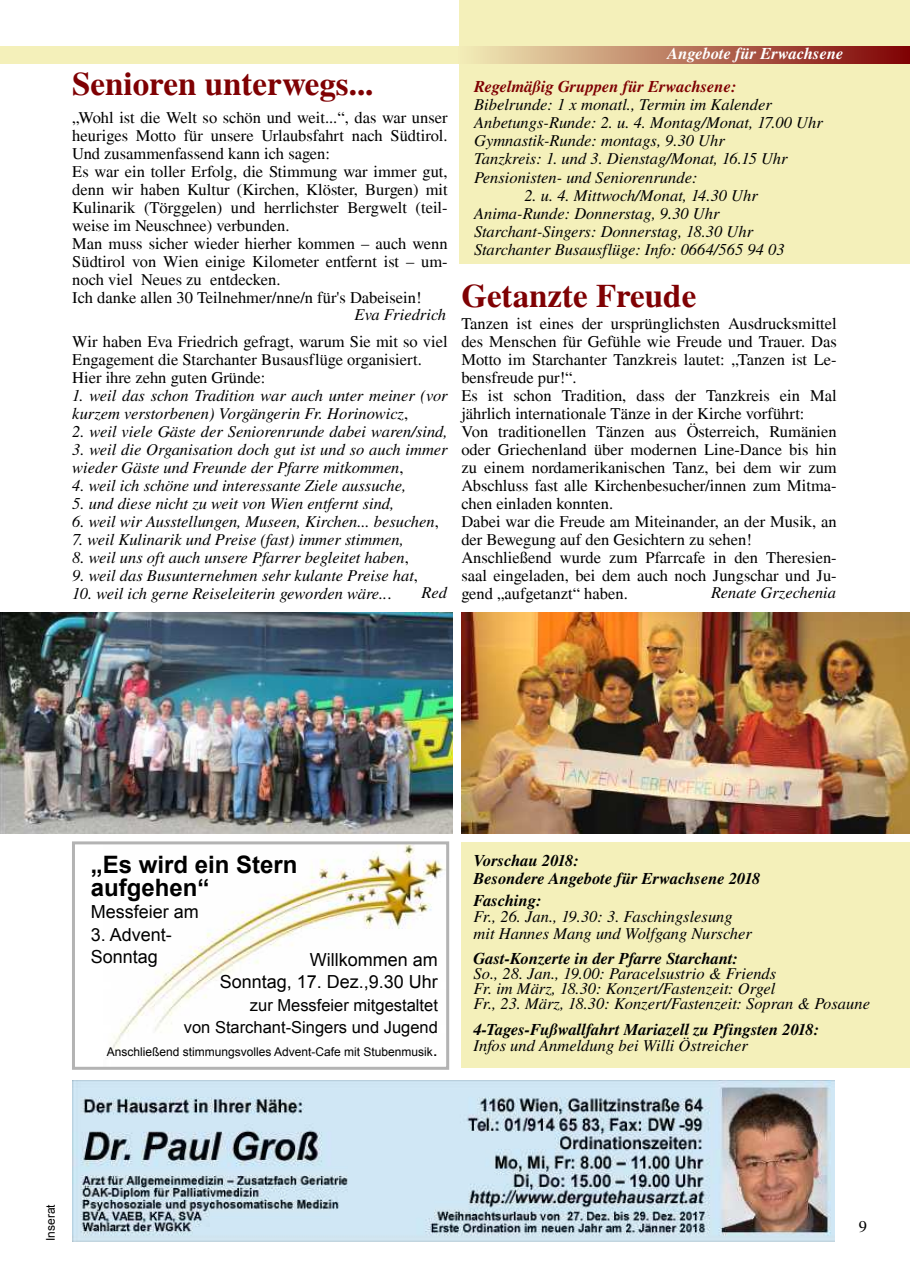
<style>
.page{position:relative;width:910px;height:1280px;background:#fff}
.page>*{position:absolute;margin:0;border:0;box-sizing:border-box;transform-origin:0 0}
.t1{font:500 33px "Nimbus Roman No 9 L";color:#7f0103}
.t2{font:700 24px/22.5px "Arial";color:#000}
.t3{font:18px/22.5px "Arial";color:#000}
.t4{font:16.5px/18px "Nimbus Roman No 9 L";color:#000}
.t5{font:italic 16.5px/18px "Nimbus Rom No 9 L";color:#000}
.t6{font:italic 500 16.5px/18px "Nimbus Rom No 9 L";color:#000}
.t7{font:16.5px/22.5px "Arial";color:#000;text-align:right}
.t8{font:italic 500 16.5px "Nimbus Rom No 9 L";color:#7f0103}
.t9{font:italic 500 16.5px "Nimbus Rom No 9 L";color:#fff}
.t10{font:12px "Arial";color:#000}
.s1{font-family:"Nimbus Roman No 9 L";font-style:normal}
.s2{font-size:18px}
</style>
<div class="page">
<img style="left:72px;top:1080px;width:762px;height:162px">
<img style="left:0;top:612px;width:453px;height:221px">
<div style="left:459px;top:0;width:451px;height:264px;background:#f4f0ba"></div>
<div style="left:461px;top:842px;width:449px;height:225px;background:#f4f0ba"></div>
<img style="left:110px;top:845px;width:335px;height:208px">
<div style="left:72px;top:841px;width:377px;height:229px;border:3px solid #b3b3b3"></div>
<img style="left:461px;top:612px;width:449px;height:221px">
<svg style="left:0;top:47px;width:910px;height:17px;background:#d6b48c"></svg>
<p class="t9" style="left:668px;top:48px;width:177px">Angebote für Erwachsene</p>
<h1 class="t1" style="left:72px;top:69px;width:303px">Senioren unterwegs...</h1>
<p class="t4" style="left:72px;top:109px;width:377px">„Wohl ist die Welt so schön und weit...“, das war unser heuriges Motto für unsere Urlaubsfahrt nach Südtirol.<br>Und zusammenfassend kann ich sagen:<br>Es war ein toller Erfolg, die Stimmung war immer gut, denn wir haben Kultur (Kirchen, Klöster, Burgen) mit Kulinarik (Törggelen) und herrlichster Bergwelt (teil&shy;weise im Neuschnee) verbunden.<br>Man muss sicher wieder hierher kommen – auch wenn Südtirol von Wien einige Kilometer entfernt ist – um&shy;noch viel Neues zu entdecken.<br>Ich danke allen 30 Teilnehmer/nne/n für's Dabeisein!</p>
<p class="t8" style="left:474px;top:81px;width:264px">Regelmäßig Gruppen für Erwachsene:</p>
<p class="t5" style="left:474px;top:98px;width:350px">Bibelrunde: 1 x monatl., Termin im Kalender Anbetungs-Runde: 2. u. 4. Montag/Monat, 17.00 Uhr Gymnastik-Runde: montags, 9.30 Uhr<br>Tanzkreis: 1. und 3. Dienstag/Monat, 16.15 Uhr Pensionisten- und Seniorenrunde:</p>
<p class="t5" style="left:474px;top:188px;width:312px;text-indent:50px">2. u. 4. Mittwoch/Monat, 14.30 Uhr Anima-Runde: Donnerstag, 9.30 Uhr Starchant-Singers: Donnerstag, 18.30 Uhr Starchanter Busausflüge: Info: 0664/565 94 03</p>
<h1 class="t1" style="left:461px;top:281px;width:236px">Getanzte Freude</h1>
<p class="t5" style="left:355px;top:307px;width:93px">Eva Friedrich</p>
<p class="t4" style="left:461px;top:315px;width:377px">Tanzen ist eines der ursprünglichsten Ausdrucksmittel des Menschen für Gefühle wie Freude und Trauer. Das Motto im Starchanter Tanzkreis lautet: „Tanzen ist Le&shy;bensfreude pur!“.<br>Es ist schon Tradition, dass der Tanzkreis ein Mal jährlich internationale Tänze in der Kirche vorführt:<br>Von traditionellen Tänzen aus Österreich, Rumänien oder Griechenland über modernen Line-Dance bis hin zu einem nordamerikanischen Tanz, bei dem wir zum Abschluss fast alle Kirchenbesucher/innen zum Mitma&shy;chen einladen konnten.<br>Dabei war die Freude am Miteinander, an der Musik, an der Bewegung auf den Gesichtern zu sehen!<br>Anschließend wurde zum Pfarrcafe in den Theresien&shy;saal eingeladen, bei dem auch noch Jungschar und Ju&shy;gend „aufgetanzt“ haben.</p>
<p class="t4" style="left:72px;top:333px;width:377px">Wir haben Eva Friedrich gefragt, warum Sie mit so viel<br>Engagement die Starchanter Busausflüge organisiert.<br>Hier ihre zehn guten Gründe:</p>
<p class="t5" style="left:72px;top:388px;width:377px">1. weil das schon Tradition war auch unter meiner (vor kurzem verstorbenen) Vorgängerin Fr. Horinowicz<span class="s1">,</span></p>
<p class="t5" style="left:72px;top:424px;width:377px">2. weil viele Gäste der Seniorenrunde dabei waren/sind,</p>
<p class="t5" style="left:72px;top:442px;width:377px">3. weil die Organisation doch gut ist und so auch immer wieder Gäste und Freunde der Pfarre mitkommen<span class="s1">,</span></p>
<p class="t5" style="left:72px;top:478px;width:335px">4. weil ich schöne und interessante Ziele aussuche,</p>
<p class="t5" style="left:72px;top:496px;width:324px">5. und diese nicht zu weit von Wien entfernt sind,</p>
<p class="t5" style="left:72px;top:514px;width:368px">6. weil wir Ausstellungen, Museen, Kirchen... besuchen<span class="s1">,</span></p>
<p class="t5" style="left:72px;top:532px;width:333px">7. weil Kulinarik und Preise (fast) immer stimmen,</p>
<p class="t5" style="left:72px;top:550px;width:338px">8. weil uns oft auch unsere Pfarrer begleitet haben<span class="s1">,</span></p>
<p class="t5" style="left:72px;top:568px;width:347px">9. weil das Busunternehmen sehr kulante Preise hat<span class="s1">,</span></p>
<p class="t5" style="left:72px;top:586px;width:321px">10. weil ich gerne Reiseleiterin geworden wäre..<span class="s1">.</span></p>
<p class="t5" style="left:422px;top:585px;width:27px">Red</p>
<p class="t5" style="left:711px;top:585px;width:127px">Renate Grzechenia</p>
<h2 class="t2" style="left:91px;top:853px;width:208px">„Es wird ein Stern aufgehen“</h2>
<p class="t3" style="left:91px;top:900px;width:110px">Messfeier am</p>
<p class="t3" style="left:91px;top:923px;width:83px">3. Advent-<br>Sonntag</p>
<p class="t3" style="left:220px;top:948px;width:220px;text-align:right">Willkommen am<br>Sonntag, 17. Dez.,9.30 Uhr</p>
<p class="t7" style="left:184px;top:993px;width:256px">zur Messfeier mitgestaltet<br>von Starchant-Singers und Jugend</p>
<p class="t10" style="left:107px;top:1045px;width:333px">Anschließend stimmungsvolles Advent-Cafe mit Stubenmusik<span class="s2">.</span></p>
<p class="t6" style="left:474px;top:853px;width:288px">Vorschau 2018:<br>Besondere Angebote für Erwachsene 2018</p>
<p class="t6" style="left:474px;top:892px;width:70px">Fasching:</p>
<p class="t5" style="left:474px;top:910px;width:280px;line-height:16.5px">Fr., 26. Jan., 19.30: 3. Faschingslesung mit Hannes Mang und Wolfgang Nurscher</p>
<p class="t6" style="left:474px;top:951px;width:266px">Gast-Konzerte in der Pfarre Starchant:</p>
<p class="t5" style="left:474px;top:968px;width:398px;line-height:15px">So., 28. Jan., 19.00: Paracelsustrio &amp; Friends<br>Fr. im März, 18.30: Konzert/Fastenzeit: Orgel<br>Fr., 23. März, 18.30: Konzert/Fastenzeit: Sopran &amp; Posaune</p>
<p class="t6" style="left:474px;top:1021px;width:347px">4-Tages-Fußwallfahrt Mariazell zu Pfingsten 2018:</p>
<p class="t5" style="left:474px;top:1038px;width:276px">Infos und Anmeldung bei Willi Östreicher</p>
<p class="t10" style="left:44px;top:1241px;width:38px;rotate:-90deg">Inserat</p>
<p class="t4" style="left:859px;top:1218px;width:10px">9</p>
</div>
